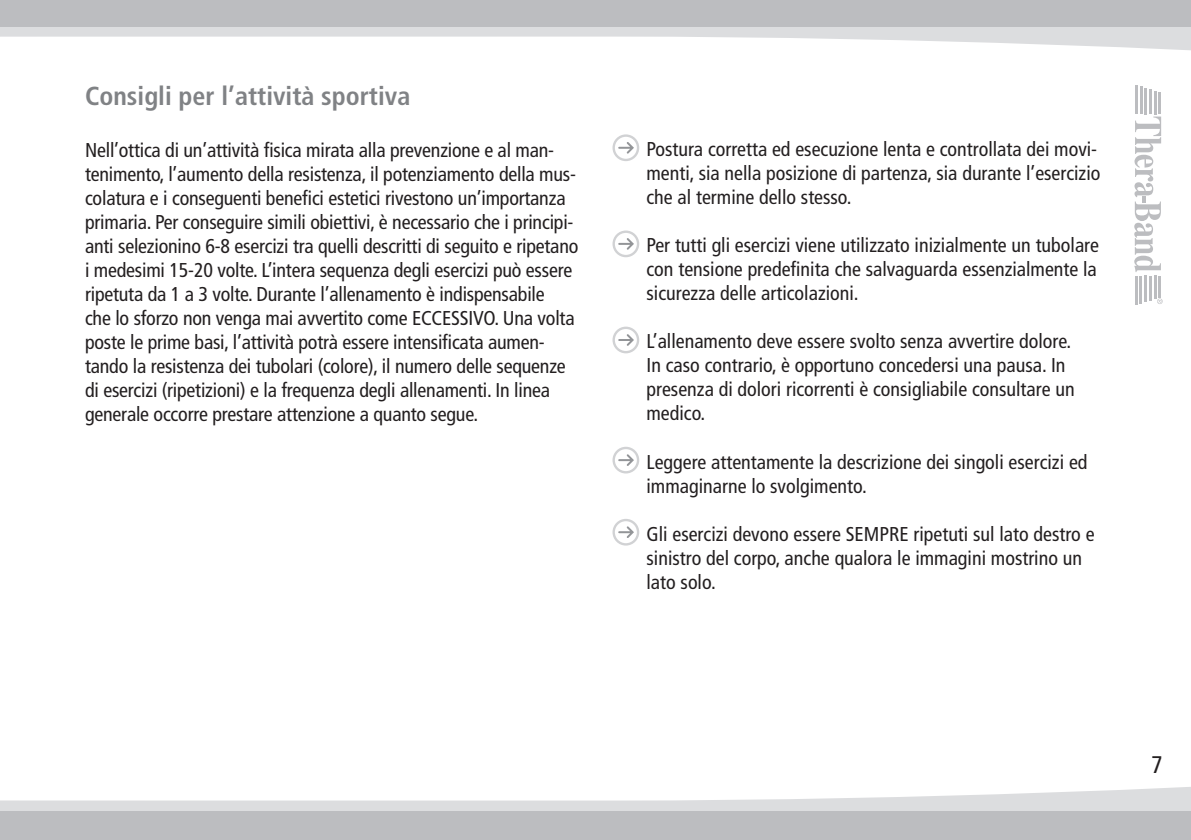
<style>
.page{position:relative;width:1191px;height:840px;background:#fff}
.page>*{position:absolute;margin:0;border:0;box-sizing:border-box;transform-origin:0 0}
.t1{font:700 condensed 26px "Frutiger";color:#808285}
.t2{font:condensed 24px "Frutiger";color:#231f20}
.t3{font:condensed 20px/24px "Frutiger";letter-spacing:-.01em;color:#231f20}
</style>
<div class="page">
<hr style="left:1135px;top:85px;width:2px;height:29px;background:#bcbdc0">
<hr style="left:1158px;top:92px;width:3px;height:22px;background:#bcbdc0">
<hr style="left:1154px;top:91px;width:2px;height:23px;background:#bcbdc0">
<hr style="left:1149px;top:89px;width:2px;height:25px;background:#bcbdc0">
<hr style="left:1144px;top:88px;width:3px;height:26px;background:#bcbdc0">
<hr style="left:1139px;top:86px;width:3px;height:28px;background:#bcbdc0">
<hr style="left:1134px;top:276px;width:3px;height:28px;background:#bcbdc0">
<hr style="left:1158px;top:276px;width:3px;height:21px;background:#bcbdc0">
<hr style="left:1153px;top:276px;width:3px;height:23px;background:#bcbdc0">
<hr style="left:1149px;top:276px;width:2px;height:24px;background:#bcbdc0">
<hr style="left:1144px;top:276px;width:3px;height:26px;background:#bcbdc0">
<hr style="left:1139px;top:276px;width:3px;height:27px;background:#bcbdc0">
<svg style="left:1157px;top:298px;width:5px;height:6px"></svg>
<svg style="left:1134px;top:116px;width:27px;height:156px"></svg>
<svg style="left:0;top:787px;width:1191px;height:24px;fill:#dcdddf"></svg>
<svg style="left:0;top:26px;width:1191px;height:25px"></svg>
<div style="left:0;top:811px;width:1191px;height:28px;background:#bcbdc0"></div>
<div style="left:0;top:0;width:1191px;height:26px;background:#bcbdc0"></div>
<svg style="left:613px;top:135px;width:25px;height:25px"></svg>
<div style="left:612px;top:134px;width:27px;height:27px;border:2px solid #d1d2d4;border-radius:50%"></div>
<svg style="left:617px;top:140px;width:18px;height:15px"></svg>
<svg style="left:613px;top:231px;width:25px;height:25px"></svg>
<div style="left:612px;top:230px;width:27px;height:27px;border:2px solid #d1d2d4;border-radius:50%"></div>
<svg style="left:617px;top:236px;width:18px;height:15px"></svg>
<svg style="left:613px;top:327px;width:25px;height:25px"></svg>
<div style="left:612px;top:326px;width:27px;height:27px;border:2px solid #d1d2d4;border-radius:50%"></div>
<svg style="left:617px;top:332px;width:18px;height:15px"></svg>
<svg style="left:613px;top:447px;width:25px;height:25px"></svg>
<div style="left:612px;top:446px;width:27px;height:27px;border:2px solid #d1d2d4;border-radius:50%"></div>
<svg style="left:617px;top:452px;width:18px;height:15px"></svg>
<svg style="left:613px;top:519px;width:25px;height:25px"></svg>
<div style="left:612px;top:518px;width:27px;height:27px;border:2px solid #d1d2d4;border-radius:50%"></div>
<svg style="left:617px;top:524px;width:18px;height:15px"></svg>
<h1 class="t1" style="left:85px;top:85px;width:327px">Consigli per l’attività sportiva</h1>
<p class="t3" style="left:85px;top:139px;width:495px">Nell’ottica di un’attività fisica mirata alla prevenzione e al man&shy;tenimento, l’aumento della resistenza, il potenziamento della mus&shy;colatura e i conseguenti benefici estetici rivestono un’importanza primaria. Per conseguire simili obiettivi, è necessario che i principi&shy;anti selezionino 6-8 esercizi tra quelli descritti di seguito e ripetano i medesimi 15-20 volte. L’intera sequenza degli esercizi può essere ripetuta da 1 a 3 volte. Durante l’allenamento è indispensabile<br>che lo sforzo non venga mai avvertito come ECCESSIVO. Una volta poste le prime basi, l’attività potrà essere intensificata aumen&shy;tando la resistenza dei tubolari (colore), il numero delle sequenze di esercizi (ripetizioni) e la frequenza degli allenamenti. In linea generale occorre prestare attenzione a quanto segue.</p>
<p class="t3" style="left:646px;top:139px;width:455px">Postura corretta ed esecuzione lenta e controllata dei movi&shy;menti, sia nella posizione di partenza, sia durante l’esercizio che al termine dello stesso.</p>
<p class="t3" style="left:646px;top:235px;width:454px;text-align:justify">Per tutti gli esercizi viene utilizzato inizialmente un tubolare con tensione predefinita che salvaguarda essenzialmente la sicurezza delle articolazioni.</p>
<p class="t3" style="left:646px;top:331px;width:429px">L’allenamento deve essere svolto senza avvertire dolore.<br>In caso contrario, è opportuno concedersi una pausa. In presenza di dolori ricorrenti è consigliabile consultare un medico.</p>
<p class="t3" style="left:646px;top:451px;width:442px">Leggere attentamente la descrizione dei singoli esercizi ed immaginarne lo svolgimento.</p>
<p class="t3" style="left:646px;top:523px;width:449px">Gli esercizi devono essere SEMPRE ripetuti sul lato destro e sinistro del corpo, anche qualora le immagini mostrino un lato solo.</p>
<p class="t2" style="left:1151px;top:754px;width:13px">7</p>
</div>
